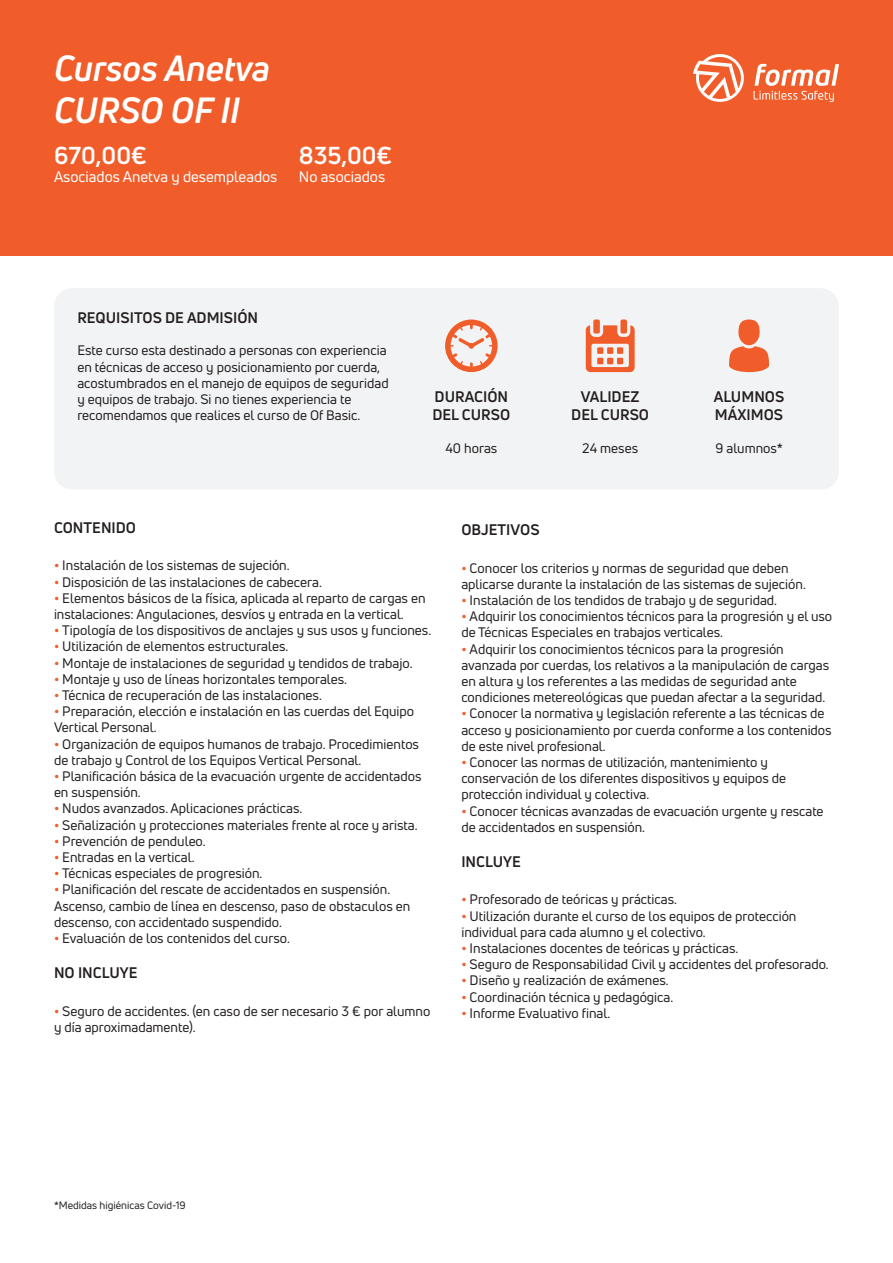
<style>
.page{position:relative;width:893px;height:1263px;background:#fff}
.page>*{position:absolute;margin:0;border:0;box-sizing:border-box;transform-origin:0 0}
.t1{font:italic 700 35.7px/42.8px "Uni Neue";color:#fff}
.t2{font:700 24px "Uni Neue";color:#fff}
.t3{font:700 15px/18px "Uni Neue";color:#231f20}
.t4{font:15px "Uni Neue";color:#fff}
.t5{font:13.5px/16.2px "Uni Neue";color:#231f20}
.t6{font:10.5px "Uni Neue";color:#231f20}
.s1{font-weight:700;color:#f15d2a}
</style>
<div class="page">
<div style="left:0;top:0;width:893px;height:256px;background:#f15d2a"></div>
<div style="left:54px;top:288px;width:785px;height:201px;background:#f2f3f4;border-radius:18px"></div>
<div style="left:738px;top:319px;width:22px;height:26px;background:#f15d2a;border-radius:50%"></div>
<svg style="left:729px;top:346px;width:40px;height:26px"></svg>
<svg style="left:445px;top:319px;width:53px;height:53px"></svg>
<svg style="left:586px;top:325px;width:49px;height:47px"></svg>
<div style="left:593px;top:319px;width:7px;height:14px;background:#f15d2a;border-radius:2px"></div>
<div style="left:620px;top:319px;width:7px;height:14px;background:#f15d2a;border-radius:2px"></div>
<svg style="left:693px;top:54px;width:51px;height:48px"></svg>
<svg style="left:753px;top:64px;width:86px;height:38px"></svg>
<h1 class="t1" style="left:54px;top:46px;width:218px">Cursos Anetva<br>CURSO OF II</h1>
<h2 class="t2" style="left:54px;top:140px;width:94px">670,00€</h2>
<p class="t4" style="left:54px;top:167px;width:225px">Asociados Anetva y desempleados</p>
<h2 class="t2" style="left:299px;top:140px;width:95px">835,00€</h2>
<p class="t4" style="left:299px;top:167px;width:88px">No asociados</p>
<p class="t3" style="left:77px;top:308px;width:182px">REQUISITOS DE ADMISIÓN</p>
<p class="t5" style="left:77px;top:342px;width:313px">Este curso esta destinado a personas con experiencia en técnicas de acceso y posicionamiento por cuerda, acostumbrados en el manejo de equipos de seguridad y equipos de trabajo. Si no tienes experiencia te recomendamos que realices el curso de Of Basic.</p>
<p class="t3" style="left:432px;top:388px;width:79px">DURACIÓN<br>DEL CURSO</p>
<p class="t5" style="left:445px;top:440px;width:53px">40 horas</p>
<p class="t3" style="left:571px;top:388px;width:79px;text-align:center">VALIDEZ<br>DEL CURSO</p>
<p class="t5" style="left:582px;top:440px;width:57px">24 meses</p>
<p class="t3" style="left:714px;top:388px;width:72px">ALUMNOS<br>MÁXIMOS</p>
<p class="t5" style="left:716px;top:440px;width:69px">9 alumnos*</p>
<p class="t3" style="left:54px;top:518px;width:84px">CONTENIDO</p>
<p class="t5" style="left:54px;top:557px;width:237px"><span class="s1">•</span> Instalación de los sistemas de sujeción.</p>
<p class="t5" style="left:54px;top:573px;width:269px"><span class="s1">•</span> Disposición de las instalaciones de cabecera.</p>
<p class="t5" style="left:54px;top:590px;width:373px"><span class="s1">•</span> Elementos básicos de la física, aplicada al reparto de cargas en instalaciones: Angulaciones, desvíos y entrada en la vertical.</p>
<p class="t5" style="left:54px;top:622px;width:379px"><span class="s1">•</span> Tipología de los dispositivos de anclajes y sus usos y funciones.</p>
<p class="t5" style="left:54px;top:638px;width:236px"><span class="s1">•</span> Utilización de elementos estructurales.</p>
<p class="t5" style="left:54px;top:654px;width:360px"><span class="s1">•</span> Montaje de instalaciones de seguridad y tendidos de trabajo.</p>
<p class="t5" style="left:54px;top:671px;width:295px"><span class="s1">•</span> Montaje y uso de líneas horizontales temporales.</p>
<p class="t5" style="left:54px;top:687px;width:269px"><span class="s1">•</span> Técnica de recuperación de las instalaciones.</p>
<p class="t5" style="left:54px;top:703px;width:362px"><span class="s1">•</span> Preparación, elección e instalación en las cuerdas del Equipo<br>Vertical Personal.</p>
<p class="t5" style="left:54px;top:735px;width:367px"><span class="s1">•</span> Organización de equipos humanos de trabajo. Procedimientos de trabajo y Control de los Equipos Vertical Personal.</p>
<p class="t5" style="left:54px;top:768px;width:369px"><span class="s1">•</span> Planificación básica de la evacuación urgente de accidentados en suspensión.</p>
<p class="t5" style="left:54px;top:800px;width:250px"><span class="s1">•</span> Nudos avanzados. Aplicaciones prácticas.</p>
<p class="t5" style="left:54px;top:816px;width:365px"><span class="s1">•</span> Señalización y protecciones materiales frente al roce y arista.</p>
<p class="t5" style="left:54px;top:833px;width:153px"><span class="s1">•</span> Prevención de penduleo.</p>
<p class="t5" style="left:54px;top:849px;width:142px"><span class="s1">•</span> Entradas en la vertical.</p>
<p class="t5" style="left:54px;top:865px;width:210px"><span class="s1">•</span> Técnicas especiales de progresión.</p>
<p class="t5" style="left:54px;top:881px;width:358px"><span class="s1">•</span> Planificación del rescate de accidentados en suspensión.<br>Ascenso, cambio de línea en descenso, paso de obstaculos en descenso, con accidentado suspendido.</p>
<p class="t5" style="left:54px;top:930px;width:237px"><span class="s1">•</span> Evaluación de los contenidos del curso.</p>
<p class="t3" style="left:54px;top:963px;width:85px">NO INCLUYE</p>
<p class="t5" style="left:54px;top:1002px;width:378px"><span class="s1">•</span> Seguro de accidentes. (en caso de ser necesario 3 € por alumno y día aproximadamente).</p>
<p class="t3" style="left:461px;top:520px;width:80px">OBJETIVOS</p>
<p class="t5" style="left:461px;top:560px;width:346px"><span class="s1">•</span> Conocer los criterios y normas de seguridad que deben aplicarse durante la instalación de las sistemas de sujeción.</p>
<p class="t5" style="left:461px;top:592px;width:317px"><span class="s1">•</span> Instalación de los tendidos de trabajo y de seguridad.</p>
<p class="t5" style="left:461px;top:608px;width:372px"><span class="s1">•</span> Adquirir los conocimientos técnicos para la progresión y el uso de Técnicas Especiales en trabajos verticales.</p>
<p class="t5" style="left:461px;top:641px;width:369px"><span class="s1">•</span> Adquirir los conocimientos técnicos para la progresión avanzada por cuerdas, los relativos a la manipulación de cargas en altura y los referentes a las medidas de seguridad ante condiciones metereológicas que puedan afectar a la seguridad.</p>
<p class="t5" style="left:461px;top:705px;width:372px"><span class="s1">•</span> Conocer la normativa y legislación referente a las técnicas de acceso y posicionamiento por cuerda conforme a los contenidos de este nivel profesional.</p>
<p class="t5" style="left:461px;top:754px;width:326px"><span class="s1">•</span> Conocer las normas de utilización, mantenimiento y conservación de los diferentes dispositivos y equipos de protección individual y colectiva.</p>
<p class="t5" style="left:461px;top:803px;width:364px"><span class="s1">•</span> Conocer técnicas avanzadas de evacuación urgente y rescate de accidentados en suspensión.</p>
<p class="t3" style="left:461px;top:852px;width:61px">INCLUYE</p>
<p class="t5" style="left:461px;top:891px;width:217px"><span class="s1">•</span> Profesorado de teóricas y prácticas.</p>
<p class="t5" style="left:461px;top:907px;width:337px"><span class="s1">•</span> Utilización durante el curso de los equipos de protección individual para cada alumno y el colectivo.</p>
<p class="t5" style="left:461px;top:940px;width:278px"><span class="s1">•</span> Instalaciones docentes de teóricas y prácticas.</p>
<p class="t5" style="left:461px;top:956px;width:369px"><span class="s1">•</span> Seguro de Responsabilidad Civil y accidentes del profesorado.</p>
<p class="t5" style="left:461px;top:972px;width:209px"><span class="s1">•</span> Diseño y realización de exámenes.</p>
<p class="t5" style="left:461px;top:988px;width:213px"><span class="s1">•</span> Coordinación técnica y pedagógica.</p>
<p class="t5" style="left:461px;top:1005px;width:150px"><span class="s1">•</span> Informe Evaluativo final.</p>
<p class="t6" style="left:54px;top:1199px;width:133px">*Medidas higiénicas Covid-19</p>
</div>
